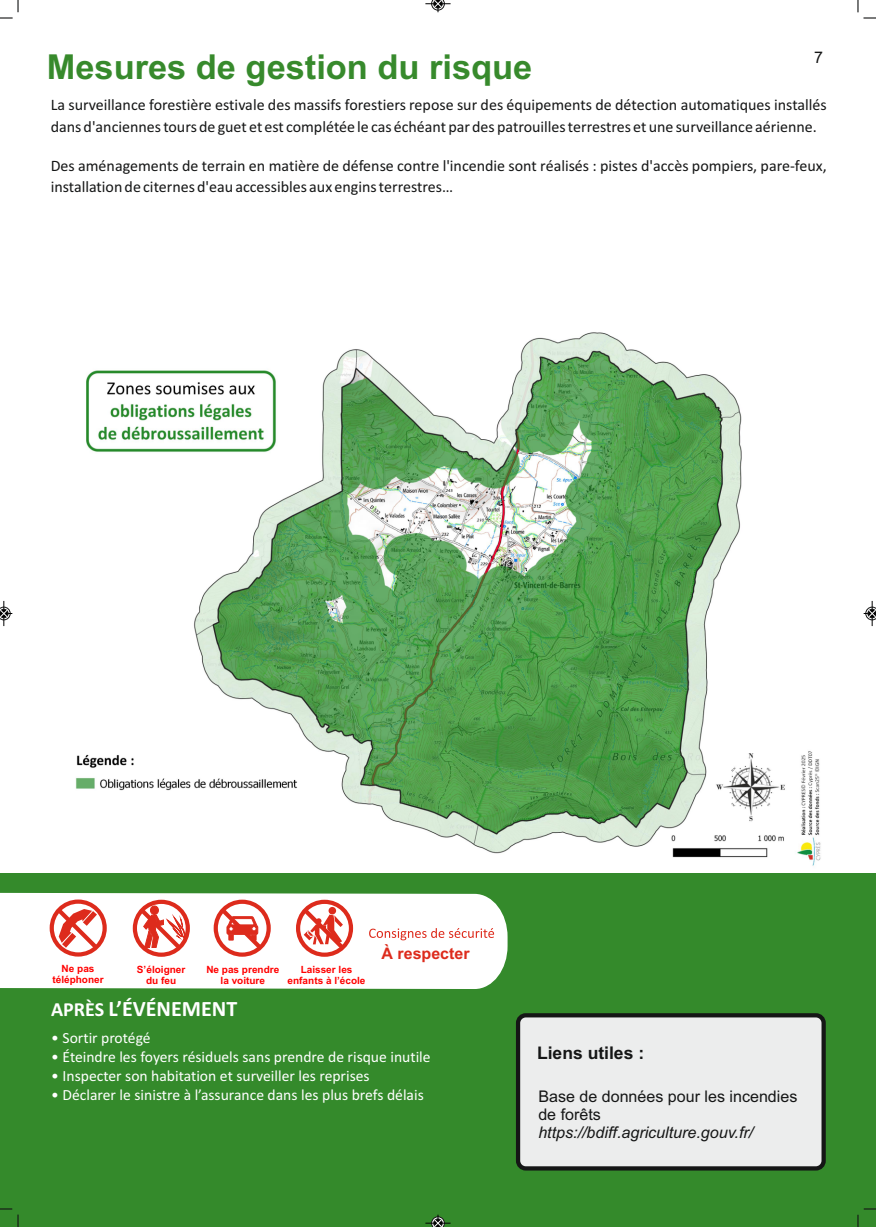
<style>
.page{position:relative;width:876px;height:1227px;background:#fff}
.page>*{position:absolute;margin:0;border:0;box-sizing:border-box;transform-origin:0 0}
.t1{font:700 34.4px "Arial";color:#378a2c}
.t2{font:700 22px "Calibri";color:#fff}
.t3{font:700 17.6px "Arial";color:#151616}
.t4{font:16px/21.4px "Calibri";color:#151616}
.t5{font:16px/18px "Arial";color:#151616}
.t6{font:italic 16px "Arial";color:#151616}
.t7{font:700 16px "Arial";color:#dd2b1c}
.t8{font:15.6px "Calibri";color:#fff}
.t9{font:700 10px/11.2px "Arial";color:#f00;text-align:center}
.s1{font-size:20px}
</style>
<div class="page">
<img style="left:75px;top:332px;width:746px;height:534px">
<div style="left:0;top:873px;width:875px;height:354px;background:#348a2b"></div>
<div style="left:515px;top:1013px;width:310px;height:157px;background:#eceded;border:4px solid #151616;border-radius:8px"></div>
<div style="left:0;top:892px;width:508px;height:97px;background:#fff"></div>
<svg style="left:369px;top:928px;width:125px;height:12px"></svg>
<div style="left:213px;top:899px;width:57px;height:57px;border:4px solid #dd2b1c;border-radius:50%"></div>
<svg style="left:217px;top:904px;width:49px;height:49px;background:#f1a8a2"></svg>
<svg style="left:296px;top:899px;width:57px;height:57px"></svg>
<svg style="left:299px;top:905px;width:49px;height:48px;background:#f0a39d"></svg>
<div style="left:133px;top:899px;width:57px;height:57px;border:4px solid #dd2b1c;border-radius:50%"></div>
<svg style="left:136px;top:905px;width:49px;height:48px;background:#ee9992"></svg>
<svg style="left:50px;top:899px;width:57px;height:57px"></svg>
<svg style="left:53px;top:904px;width:49px;height:49px;background:#efa099"></svg>
<svg style="left:857px;top:0;width:18px;height:19px"></svg>
<svg style="left:0;top:0;width:19px;height:19px"></svg>
<svg style="left:857px;top:1208px;width:18px;height:19px"></svg>
<svg style="left:0;top:1208px;width:19px;height:19px"></svg>
<svg style="left:425px;top:1214px;width:25px;height:13px"></svg>
<svg style="left:0;top:601px;width:12px;height:25px"></svg>
<svg style="left:863px;top:601px;width:12px;height:25px"></svg>
<svg style="left:425px;top:0;width:25px;height:12px"></svg>
<p class="t5" style="left:813px;top:50px;width:10px">7</p>
<h1 class="t1" style="left:47px;top:54px;width:487px">Mesures de gestion du risque</h1>
<p class="t4" style="left:51px;top:95px;width:777px">La surveillance forestière estivale des massifs forestiers repose sur des équipements de détection automatiques installés dans d'anciennes tours de guet et est complétée le cas échéant par des patrouilles terrestres et une surveillance aérienne.</p>
<p class="t4" style="left:51px;top:156px;width:777px">Des aménagements de terrain en matière de défense contre l'incendie sont réalisés : pistes d'accès pompiers, pare-feux, installation de citernes d'eau accessibles aux engins terrestres…</p>
<p class="t9" style="left:52px;top:964px;width:53px">Ne pas téléphoner</p>
<p class="t9" style="left:137px;top:965px;width:50px">S’éloigner du feu</p>
<p class="t9" style="left:206px;top:965px;width:74px">Ne pas prendre la voiture</p>
<p class="t9" style="left:287px;top:965px;width:79px">Laisser les enfants à l’école</p>
<h2 class="t2" style="left:51px;top:999px;width:188px"><span class="s1">APRÈS</span> L’ÉVÉNEMENT</h2>
<p class="t7" style="left:381px;top:947px;width:90px">À respecter</p>
<p class="t8" style="left:51px;top:1031px;width:101px">• Sortir protégé</p>
<p class="t8" style="left:51px;top:1050px;width:380px">• Éteindre les foyers résiduels sans prendre de risque inutile</p>
<p class="t8" style="left:51px;top:1069px;width:320px">• Inspecter son habitation et surveiller les reprises</p>
<p class="t8" style="left:51px;top:1088px;width:374px">• Déclarer le sinistre à l’assurance dans les plus brefs délais</p>
<p class="t3" style="left:536px;top:1046px;width:109px">Liens utiles :</p>
<p class="t5" style="left:538px;top:1089px;width:260px">Base de données pour les incendies de forêts</p>
<p class="t6" style="left:538px;top:1126px;width:216px">https://bdiff.agriculture.gouv.fr/</p>
</div>
